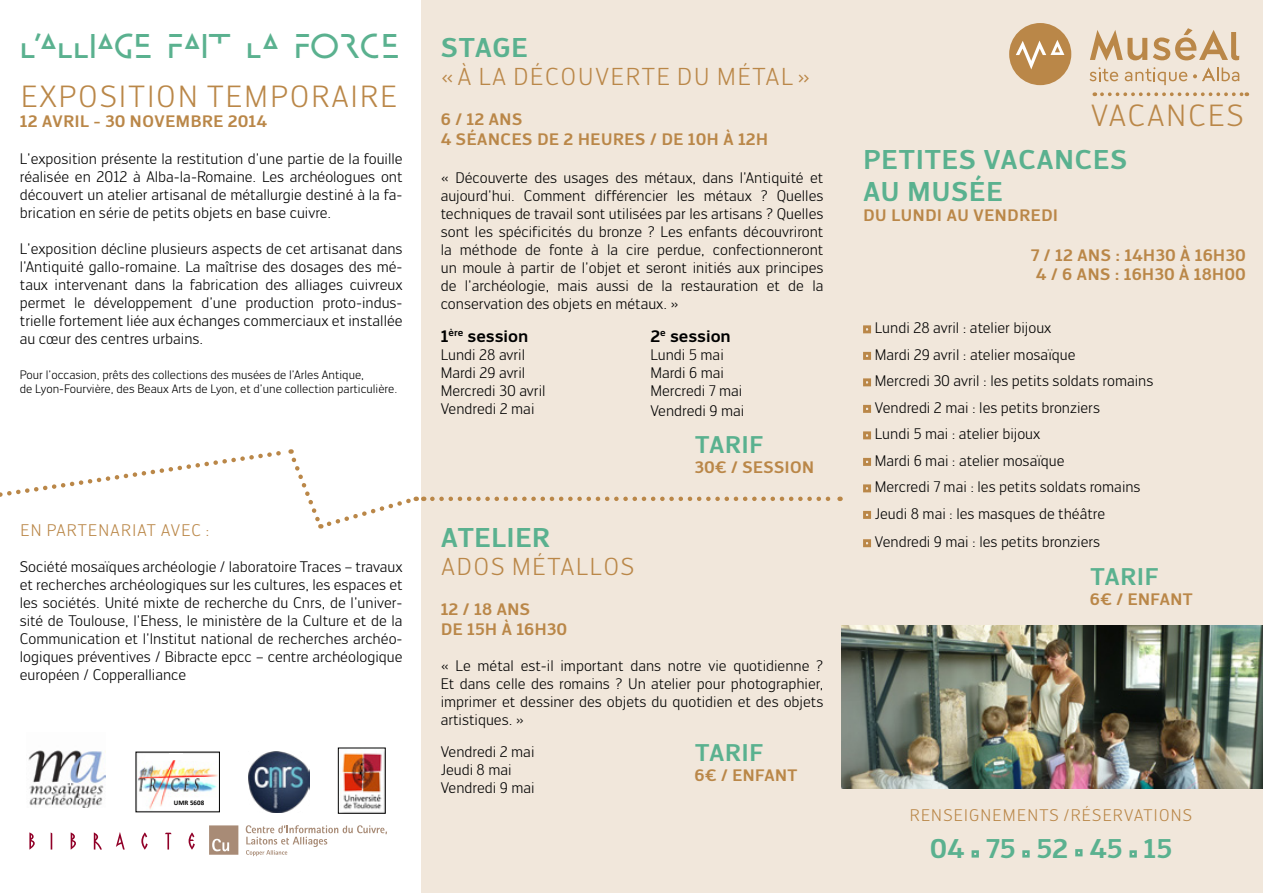
<style>
.page{position:relative;width:1263px;height:893px;background:#fff}
.page>*{position:absolute;margin:0;border:0;box-sizing:border-box;transform-origin:0 0}
.t1{font:30px "Engel New Sans STD";letter-spacing:.08em;color:#ba8748}
.t2{font:700 30px "Metamorphose";letter-spacing:-.01em;color:#5ab18f}
.t3{font:700 27px/32.4px "Engel New Sans STD";letter-spacing:.04em;color:#5ab18f}
.t4{font:700 26.85px "Engel New Sans STD";color:#5ab18f}
.t5{font:24px "Engel New Sans STD";letter-spacing:.08em;color:#ba8748}
.t6{font:700 24px "Engel New Sans STD";color:#5ab18f}
.t7{font:700 16.5px/19.8px "Engel New Sans STD";letter-spacing:.03em;color:#ba8748}
.t8{font:16.5px "Engel New Sans STD";letter-spacing:.08em;color:#ba8748}
.t9{font:700 16.5px "Engel New Sans STD";color:#000}
.t10{font:700 16.5px/19.8px "Engel New Sans STD";letter-spacing:.01em;color:#ba8748}
.t11{font:15px/18px "Engel New Sans STD";color:#000;text-align:justify}
.t12{font:12px/14.4px "Engel New Sans STD";color:#000}
.t13{font:700 6.9px "Calibri";letter-spacing:.005em;color:#000}
</style>
<div class="page">
<div style="left:421px;top:0;width:842px;height:893px;background:#f1e7db"></div>
<svg style="left:116px;top:832px;width:9px;height:17px"></svg>
<svg style="left:51px;top:832px;width:1px;height:17px"></svg>
<svg style="left:94px;top:832px;width:8px;height:17px"></svg>
<svg style="left:141px;top:832px;width:7px;height:18px"></svg>
<svg style="left:189px;top:832px;width:6px;height:18px"></svg>
<svg style="left:29px;top:832px;width:6px;height:18px"></svg>
<svg style="left:71px;top:832px;width:5px;height:18px"></svg>
<svg style="left:165px;top:833px;width:7px;height:16px"></svg>
<img style="left:28px;top:750px;width:77px;height:57px">
<img style="left:137px;top:754px;width:81px;height:56px">
<div style="left:169px;top:753px;width:13px;height:6px;background:#fff"></div>
<img style="left:249px;top:752px;width:60px;height:60px">
<img style="left:340px;top:752px;width:44px;height:60px">
<div style="left:338px;top:747px;width:48px;height:67px;border:1px solid #000"></div>
<svg style="left:246px;top:825px;width:141px;height:31px"></svg>
<svg style="left:209px;top:825px;width:29px;height:30px"></svg>
<div style="left:1009px;top:23px;width:62px;height:62px;background:#ba8748;border-radius:50%"></div>
<svg style="left:1090px;top:30px;width:57px;height:31px"></svg>
<svg style="left:1153px;top:28px;width:86px;height:32px"></svg>
<svg style="left:1089px;top:67px;width:29px;height:14px"></svg>
<svg style="left:1125px;top:67px;width:62px;height:18px"></svg>
<svg style="left:1193px;top:67px;width:46px;height:14px"></svg>
<svg style="left:1016px;top:40px;width:48px;height:29px"></svg>
<svg style="left:432px;top:497px;width:408px;height:4px"></svg>
<div style="left:863px;top:325px;width:8px;height:8px;border:3px solid #ba8748"></div>
<div style="left:863px;top:352px;width:8px;height:8px;border:3px solid #ba8748"></div>
<div style="left:863px;top:378px;width:8px;height:8px;border:3px solid #ba8748"></div>
<div style="left:863px;top:405px;width:8px;height:8px;border:3px solid #ba8748"></div>
<div style="left:863px;top:431px;width:8px;height:8px;border:3px solid #ba8748"></div>
<div style="left:863px;top:458px;width:8px;height:8px;border:3px solid #ba8748"></div>
<div style="left:863px;top:484px;width:8px;height:8px;border:3px solid #ba8748"></div>
<div style="left:863px;top:511px;width:8px;height:8px;border:3px solid #ba8748"></div>
<div style="left:863px;top:539px;width:8px;height:8px;border:3px solid #ba8748"></div>
<div style="left:971px;top:850px;width:8px;height:8px;border:3px solid #5ab18f"></div>
<div style="left:1022px;top:850px;width:8px;height:8px;border:3px solid #5ab18f"></div>
<div style="left:1075px;top:849px;width:7px;height:7px;border:3px solid #5ab18f"></div>
<div style="left:1129px;top:850px;width:8px;height:8px;border:3px solid #5ab18f"></div>
<svg style="left:1102px;top:92px;width:145px;height:4px"></svg>
<svg style="left:0;top:449px;width:417px;height:80px"></svg>
<img style="left:842px;top:626px;width:421px;height:163px">
<h1 class="t2" style="left:20px;top:25px;width:382px">L’ALLIAGE FAIT LA FORCE</h1>
<h1 class="t1" style="left:21px;top:79px;width:377px">Exposition temporaire</h1>
<p class="t7" style="left:20px;top:111px;width:249px">12 AVRIL - 30 NOVEMBRE 2014</p>
<p class="t11" style="left:20px;top:150px;width:384px">L’exposition présente la restitution d’une partie de la fouille réalisée en 2012 à Alba-la-Romaine. Les archéologues ont découvert un atelier artisanal de métallurgie destiné à la fa&shy;brication en série de petits objets en base cuivre.</p>
<p class="t11" style="left:20px;top:240px;width:384px">L’exposition décline plusieurs aspects de cet artisanat dans l’Antiquité gallo-romaine. La maîtrise des dosages des mé&shy;taux intervenant dans la fabrication des alliages cuivreux permet le développement d’une production proto-indus&shy;trielle fortement liée aux échanges commerciaux et installée au cœur des centres urbains.</p>
<p class="t12" style="left:20px;top:367px;width:379px">Pour l’occasion, prêts des collections des musées de l’Arles Antique,<br>de Lyon-Fourvière, des Beaux Arts de Lyon, et d’une collection particulière.</p>
<p class="t8" style="left:21px;top:521px;width:191px">en partenariat avec :</p>
<p class="t11" style="left:20px;top:558px;width:384px">Société mosaïques archéologie / laboratoire Traces – travaux et recherches archéologiques sur les cultures, les espaces et les sociétés. Unité mixte de recherche du Cnrs, de l’univer&shy;sité de Toulouse, l’Ehess, le ministère de la Culture et de la Communication et l’Institut national de recherches archéo&shy;logiques préventives / Bibracte epcc – centre archéologique européen / Copperalliance</p>
<p class="t13" style="left:174px;top:798px;width:32px">UMR 5608</p>
<h2 class="t3" style="left:441px;top:30px;width:88px">STAGE</h2>
<h3 class="t5" style="left:441px;top:63px;width:371px">« à la découverte du métal»</h3>
<p class="t7" style="left:441px;top:109px;width:329px">6 / 12 ANS<br>4 SÉANCES DE 2 HEURES / DE 10H À 12H</p>
<p class="t11" style="left:441px;top:168px;width:384px">« Découverte des usages des métaux, dans l’Antiquité et aujourd’hui. Comment différencier les métaux ? Quelles techniques de travail sont utilisées par les artisans ? Quelles sont les spécificités du bronze ? Les enfants découvriront la méthode de fonte à la cire perdue, confectionneront un moule à partir de l’objet et seront initiés aux principes de l’archéologie, mais aussi de la restauration et de la conservation des objets en métaux. »</p>
<p class="t9" style="left:441px;top:326px;width:89px">1<sup>ÈRE</sup> SESSION</p>
<p class="t11" style="left:441px;top:346px;width:106px;text-align:left">Lundi 28 avril<br>Mardi 29 avril<br>M ercredi 30 avril<br>Vendredi 2 mai</p>
<p class="t9" style="left:650px;top:326px;width:82px">2<sup>E</sup> SESSION</p>
<p class="t11" style="left:650px;top:346px;width:94px;text-align:left">Lundi 5 mai<br>Mardi 6 mai<br>Mercredi 7 mai</p>
<p class="t11" style="left:650px;top:401px;width:95px">Vendredi 9 mai</p>
<h3 class="t6" style="left:695px;top:429px;width:14px">TARI</h3>
<h3 class="t6" style="left:749px;top:429px;width:15px">F</h3>
<p class="t7" style="left:694px;top:457px;width:121px">30€ / SESSION</p>
<h2 class="t3" style="left:441px;top:520px;width:110px">ATELIER</h2>
<h3 class="t5" style="left:442px;top:553px;width:194px">Ad os M étallos</h3>
<p class="t10" style="left:441px;top:599px;width:128px">12 / 18 ANS<br>DE 15H À 16H30</p>
<p class="t11" style="left:441px;top:657px;width:384px">« Le métal est-il important dans notre vie quotidienne ?<br>Et dans celle des romains ? Un atelier pour photographier, imprimer et dessiner des objets du quotidien et des objets artistiques. »</p>
<h3 class="t6" style="left:695px;top:738px;width:14px">TARI</h3>
<h3 class="t6" style="left:749px;top:738px;width:15px">F</h3>
<p class="t7" style="left:694px;top:765px;width:104px">6€ / ENFANT</p>
<p class="t11" style="left:441px;top:743px;width:95px;text-align:left">Vendredi 2 mai<br>Jeudi 8 mai<br>Vendredi 9 mai</p>
<h1 class="t1" style="left:1091px;top:98px;width:154px">vacances</h1>
<h2 class="t3" style="left:864px;top:143px;width:265px">PETITES VACANCES<br>AU MUSÉE</h2>
<p class="t7" style="left:863px;top:205px;width:196px">DU LUNDI AU VENDREDI</p>
<p class="t7" style="left:1031px;top:245px;width:216px">7 / 12 ANS : 14H30 À 16H30<br>4 / 6 ANS : 16H30 À 18H00</p>
<p class="t11" style="left:875px;top:315px;width:280px;line-height:26.5px;text-align:left">Lundi 28 avril : atelier bijoux<br>Mardi 29 avril : atelier mosaïque<br>Mercredi 30 avril : les petits soldats romains Vendredi 2 mai : les petits bronziers<br>Lundi 5 mai : atelier bijoux<br>Mardi 6 mai : atelier mosaïque<br>Mercredi 7 mai : les petits soldats romains Jeudi 8 mai : les masques de théâtre</p>
<p class="t11" style="left:875px;top:533px;width:227px">Vendredi 9 mai : les petits bronziers</p>
<h3 class="t6" style="left:1090px;top:562px;width:14px">TARI</h3>
<h3 class="t6" style="left:1145px;top:562px;width:15px">F</h3>
<p class="t7" style="left:1090px;top:589px;width:104px">6€ / ENFANT</p>
<p class="t8" style="left:910px;top:805px;width:284px">renseignements /réservations</p>
<h3 class="t4" style="left:930px;top:831px;width:244px">04 75 52 45 15</h3>
</div>
